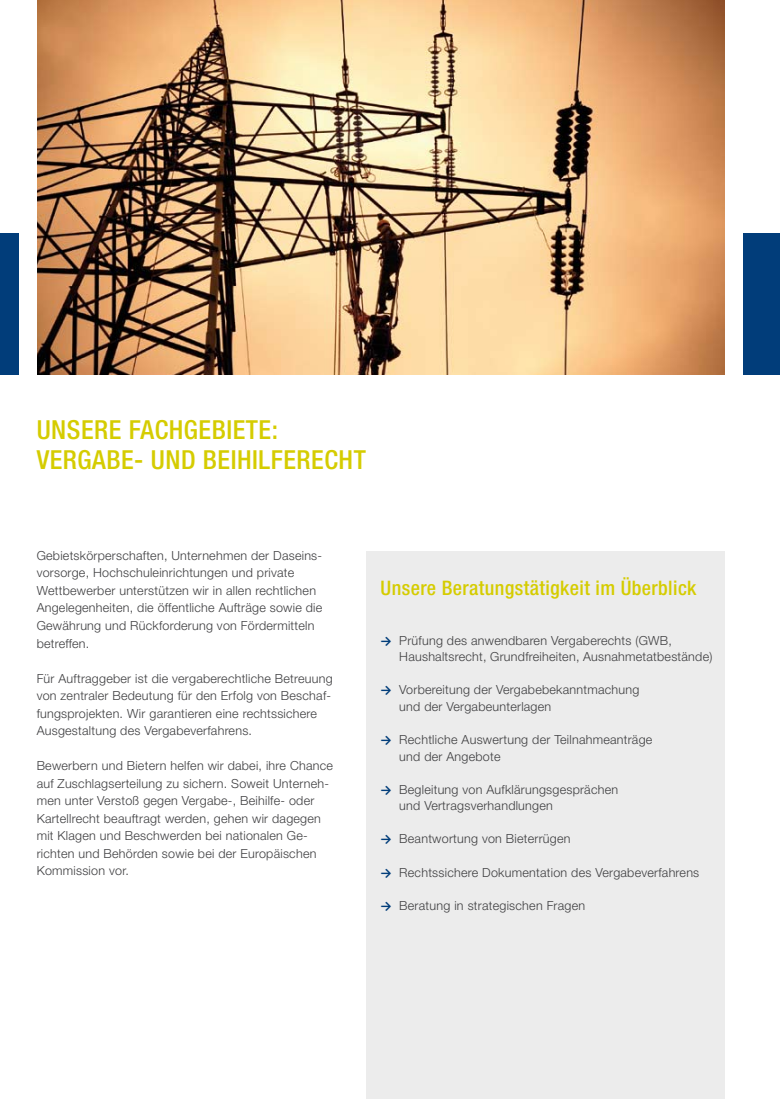
<style>
.page{position:relative;width:780px;height:1099px;background:#fff}
.page>*{position:absolute;margin:0;border:0;box-sizing:border-box;transform-origin:0 0}
.t1{font:500 condensed 26.25px/30px "Helvetica Neue LT Pro";letter-spacing:.02em;color:#d5cc00}
.t2{font:500 condensed 20px "Helvetica Neue LT Pro";letter-spacing:.02em;color:#d5cc00}
.t3{font:300 12.5px/17.5px "Helvetica Neue LT Pro";letter-spacing:.02em;color:#3e3e40}
.s1{font-family:"Calibri";font-weight:700;color:#013d7a}
</style>
<div class="page">
<div style="left:743px;top:233px;width:37px;height:142px;background:#013d7a"></div>
<div style="left:0;top:233px;width:19px;height:142px;background:#013d7a"></div>
<img style="left:37px;top:0;width:687px;height:375px">
<div style="left:366px;top:551px;width:358px;height:547px;background:#ececec"></div>
<h1 class="t1" style="left:37px;top:414px;width:243px">Unsere Fachgebiete:<br>VERGABE</h1>
<h1 class="t1" style="left:134px;top:444px;width:32px">- UND</h1>
<h1 class="t1" style="left:203px;top:444px;width:13px">BEIHILFEr</h1>
<h1 class="t1" style="left:311px;top:444px;width:56px">echt</h1>
<p class="t3" style="left:37px;top:546px;width:287px">Gebietskörperschaften, Unternehmen der Daseins&shy;vorsorge, Hochschuleinrichtungen und private Wettbewerber unterstützen wir in allen rechtlichen Angelegenheiten, die öffentliche Aufträge sowie die Gewährung und Rückforderung von Fördermitteln betreffen.</p>
<p class="t3" style="left:37px;top:669px;width:297px">Für Auftraggeber ist die vergaberechtliche Betreuung von zentraler Bedeutung für den Erfolg von Beschaf&shy;fungsprojekten. Wir garantieren eine rechtssichere Ausgestaltung des Vergabeverfahrens.</p>
<p class="t3" style="left:37px;top:756px;width:298px">Bewerbern und Bietern helfen wir dabei, ihre Chance auf Zuschlagserteilung zu sichern. Soweit Unterneh&shy;men unter Verstoß gegen Vergabe-, Beihilfe- oder Kartellrecht beauftragt werden, gehen wir dagegen mit Klagen und Beschwerden bei nationalen Ge&shy;richten und Behörden sowie bei der Europäischen Kommission vor.</p>
<h2 class="t2" style="left:380px;top:576px;width:317px">Unsere Beratungstätigkeit im Überblick</h2>
<p class="t3" style="left:399px;top:631px;width:314px;line-height:16.5px;text-indent:-19px"><span class="s1">→</span> Prüfung des anwendbaren Vergaberechts (GWB,<br>Haushaltsrecht, Grundfreiheiten, Ausnahmetatbestände)</p>
<p class="t3" style="left:399px;top:681px;width:241px;line-height:16.5px;text-indent:-19px"><span class="s1">→</span> Vorbereitung der Vergabebekanntmachung und der Vergabeunterlagen</p>
<p class="t3" style="left:399px;top:731px;width:254px;line-height:16.5px;text-indent:-19px"><span class="s1">→</span> Rechtliche Auswertung der Teilnahmeanträge und der Angebote</p>
<p class="t3" style="left:399px;top:780px;width:220px;line-height:16.5px;text-indent:-19px"><span class="s1">→</span> Begleitung von Aufklärungsgesprächen und Vertragsverhandlungen</p>
<p class="t3" style="left:380px;top:830px;width:191px"><span class="s1">→</span> Beantwortung von Bieterrügen</p>
<p class="t3" style="left:380px;top:863px;width:320px"><span class="s1">→</span> Rechtssichere Dokumentation des Vergabeverfahrens</p>
<p class="t3" style="left:380px;top:896px;width:206px"><span class="s1">→</span> Beratung in strategischen Fragen</p>
</div>
